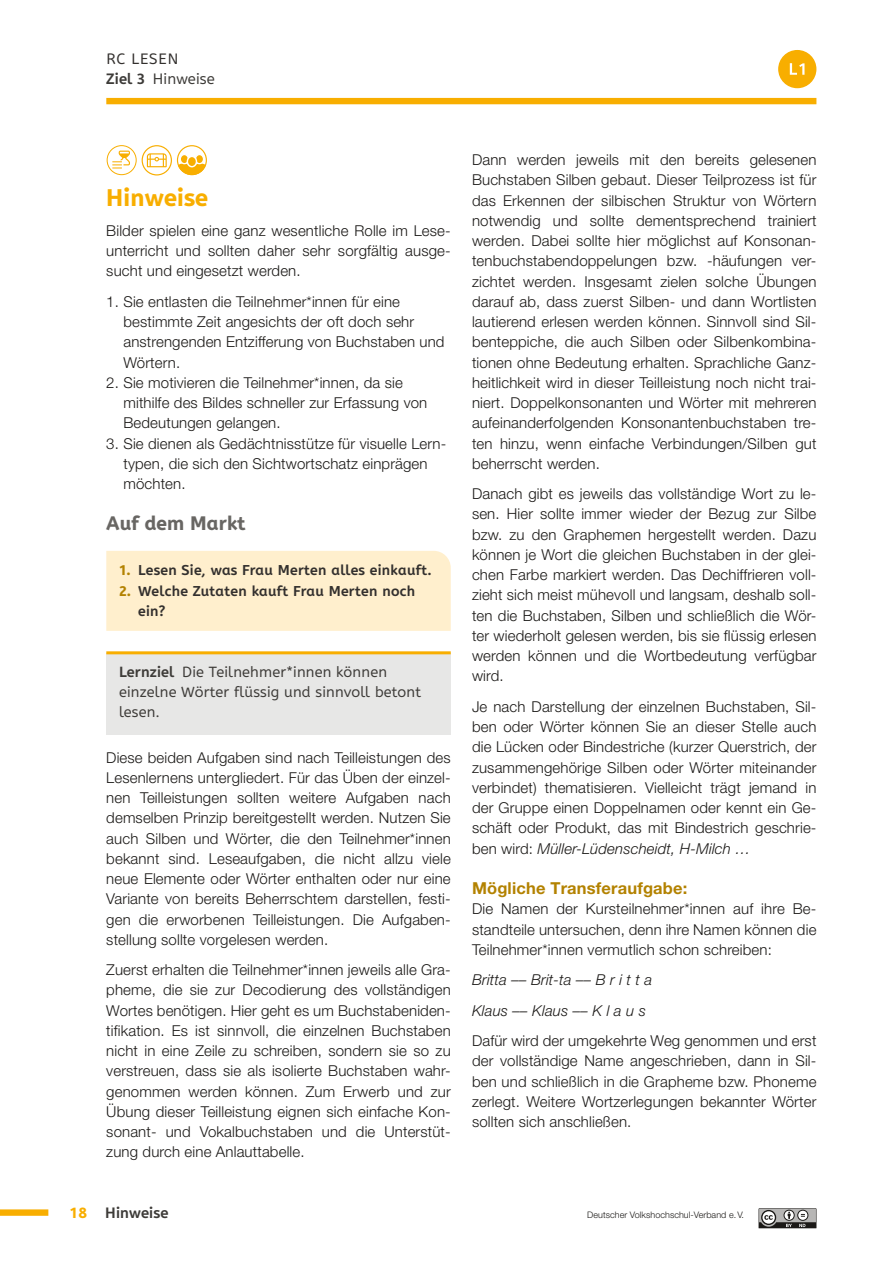
<style>
.page{position:relative;width:893px;height:1263px;background:#fff}
.page>*{position:absolute;margin:0;border:0;box-sizing:border-box;transform-origin:0 0}
.t1{font:800 24px "A Be Zeh EDU";letter-spacing:.01em;color:#f8ae00}
.t2{font:800 19.5px "A Be Zeh EDU";letter-spacing:.005em;color:#686663}
.t3{font:700 16.5px "Helvetica Neue LT Pro";letter-spacing:.01em;color:#b38201}
.t4{font:300 15px/20.2px "Helvetica Neue LT Pro";letter-spacing:.01em;color:#1b1917;text-align:justify}
.t5{font:italic 300 15px/30.5px "Helvetica Neue LT Pro";letter-spacing:.01em;color:#1b1917}
.t6{font:15px/20.2px "A Be Zeh EDU";letter-spacing:.01em;color:#3d3b38}
.t7{font:700 15px "A Be Zeh EDU";letter-spacing:.01em;color:#3d3b38}
.t8{font:14.7px/20.2px "A Be Zeh EDU";letter-spacing:.01em;color:#3d3b38}
.t9{font:700 14.25px/20.2px "A Be Zeh EDU";letter-spacing:.02em;color:#33302e}
.t10{font:300 9px "Helvetica Neue LT Pro";letter-spacing:.005em;color:#1b1917}
.s1{color:#33302e}
.s2{font-weight:700}
.s3{font-weight:800;color:#b38201}
.s4{font-style:italic}
.s5{font-weight:800;color:#f8ae00}
</style>
<div class="page">
<div style="left:0;top:1209px;width:48px;height:7px;background:#f8ae00"></div>
<div style="left:106px;top:98px;width:710px;height:6px;background:#f8ae00"></div>
<svg style="left:759px;top:1208px;width:57px;height:20px"></svg>
<div style="left:779px;top:51px;width:37px;height:36px;background:#f8ae00;border-radius:50%"></div>
<div style="left:778px;top:50px;width:38px;height:38px;border:2px solid #f8ae00;border-radius:50%"></div>
<svg style="left:790px;top:63px;width:14px;height:12px"></svg>
<div style="left:106px;top:551px;width:345px;height:80px;background:#ffefcd"></div>
<div style="left:106px;top:654px;width:345px;height:80px;background:#e7e7e6"></div>
<hr style="left:106px;top:651px;width:345px;height:3px;background:#f8ae00">
<div style="left:107px;top:145px;width:30px;height:30px;border:1px solid #f8ae00;border-radius:50%"></div>
<svg style="left:112px;top:151px;width:18px;height:17px"></svg>
<svg style="left:178px;top:163px;width:28px;height:12px"></svg>
<div style="left:180px;top:155px;width:8px;height:9px;background:#f8ae00;border-radius:50%"></div>
<div style="left:180px;top:154px;width:9px;height:10px;border:1px solid #fff;border-radius:50%"></div>
<div style="left:195px;top:155px;width:9px;height:9px;background:#f8ae00;border-radius:50%"></div>
<div style="left:195px;top:154px;width:9px;height:10px;border:1px solid #fff;border-radius:50%"></div>
<div style="left:187px;top:156px;width:9px;height:11px;background:#f8ae00;border-radius:50%"></div>
<div style="left:187px;top:156px;width:10px;height:11px;border:1px solid #fff;border-radius:50%"></div>
<div style="left:177px;top:145px;width:30px;height:30px;border:1px solid #f8ae00;border-radius:50%"></div>
<div style="left:142px;top:145px;width:30px;height:30px;border:1px solid #f8ae00;border-radius:50%"></div>
<svg style="left:147px;top:153px;width:20px;height:14px"></svg>
<p class="t6" style="left:106px;top:49px;width:110px"><span class="s1">RC LESEN<br></span><span class="s2">Ziel 3</span> Hinweise</p>
<h1 class="t1" style="left:106px;top:181px;width:103px">Hinweise</h1>
<p class="t4" style="left:106px;top:220px;width:346px">Bilder spielen eine ganz wesentliche Rolle im Lese&shy;unterricht und sollten daher sehr sorgfältig ausge&shy;sucht und eingesetzt werden.</p>
<p class="t4" style="left:123px;top:291px;width:323px;text-align:left;text-indent:-17px">1. Sie entlasten die Teilnehmer*innen für eine bestimmte Zeit angesichts der oft doch sehr anstrengenden Entzifferung von Buchstaben und Wörtern.</p>
<p class="t4" style="left:123px;top:372px;width:305px;text-align:left;text-indent:-17px">2. Sie motivieren die Teilnehmer*innen, da sie mithilfe des Bildes schneller zur Erfassung von<br>Bedeutungen gelangen.</p>
<p class="t4" style="left:123px;top:433px;width:324px;text-align:left;text-indent:-17px">3. Sie dienen als Gedächtnisstütze für visuelle Lern&shy;typen, die sich den Sichtwortschatz einprägen möchten.</p>
<h2 class="t2" style="left:106px;top:510px;width:141px">Auf dem Markt</h2>
<p class="t9" style="left:120px;top:560px;width:313px"><span class="s3">1.</span> Lesen Sie, was Frau Merten alles einkauft.</p>
<p class="t9" style="left:138px;top:581px;width:278px;text-indent:-19px"><span class="s3">2.</span> Welche Zutaten kauft Frau Merten noch ein?</p>
<p class="t8" style="left:119px;top:662px;width:304px"><span class="s2">Lernziel</span> Die Teilnehmer*innen können einzelne Wörter flüssig und sinnvoll betont lesen.</p>
<p class="t4" style="left:106px;top:747px;width:346px">Diese beiden Aufgaben sind nach Teilleistungen des Lesenlernens untergliedert. Für das Üben der einzel&shy;nen Teilleistungen sollten weitere Aufgaben nach demselben Prinzip bereitgestellt werden. Nutzen Sie auch Silben und Wörter, die den Teilnehmer*innen bekannt sind. Leseaufgaben, die nicht allzu viele neue Elemente oder Wörter enthalten oder nur eine Variante von bereits Beherrschtem darstellen, festi&shy;gen die erworbenen Teilleistungen. Die Aufgaben&shy;stellung sollte vorgelesen werden.</p>
<p class="t4" style="left:106px;top:959px;width:346px">Zuerst erhalten die Teilnehmer*innen jeweils alle Gra&shy;pheme, die sie zur Decodierung des vollständigen Wortes benötigen. Hier geht es um Buchstabeniden&shy;tifikation. Es ist sinnvoll, die einzelnen Buchstaben nicht in eine Zeile zu schreiben, sondern sie so zu verstreuen, dass sie als isolierte Buchstaben wahr&shy;genommen werden können. Zum Erwerb und zur Übung dieser Teilleistung eignen sich einfache Kon&shy;sonant- und Vokalbuchstaben und die Unterstüt&shy;zung durch eine Anlauttabelle.</p>
<p class="t4" style="left:472px;top:149px;width:346px">Dann werden jeweils mit den bereits gelesenen Buchstaben Silben gebaut. Dieser Teilprozess ist für das Erkennen der silbischen Struktur von Wörtern notwendig und sollte dementsprechend trainiert werden. Dabei sollte hier möglichst auf Konsonan&shy;tenbuchstabendoppelungen bzw. -häufungen ver&shy;zichtet werden. Insgesamt zielen solche Übungen darauf ab, dass zuerst Silben- und dann Wortlisten lautierend erlesen werden können. Sinnvoll sind Sil&shy;benteppiche, die auch Silben oder Silbenkombina&shy;tionen ohne Bedeutung erhalten. Sprachliche Ganz&shy;heitlichkeit wird in dieser Teilleistung noch nicht trai&shy;niert. Doppelkonsonanten und Wörter mit mehreren aufeinanderfolgenden Konsonantenbuchstaben tre&shy;ten hinzu, wenn einfache Verbindungen/Silben gut beherrscht werden.</p>
<p class="t4" style="left:472px;top:483px;width:346px">Danach gibt es jeweils das vollständige Wort zu le&shy;sen. Hier sollte immer wieder der Bezug zur Silbe bzw. zu den Graphemen hergestellt werden. Dazu können je Wort die gleichen Buchstaben in der glei&shy;chen Farbe markiert werden. Das Dechiffrieren voll&shy;zieht sich meist mühevoll und langsam, deshalb soll&shy;ten die Buchstaben, Silben und schließlich die Wör&shy;ter wiederholt gelesen werden, bis sie flüssig erlesen werden können und die Wortbedeutung verfügbar wird.</p>
<p class="t4" style="left:472px;top:696px;width:346px">Je nach Darstellung der einzelnen Buchstaben, Sil&shy;ben oder Wörter können Sie an dieser Stelle auch die Lücken oder Bindestriche (kurzer Querstrich, der zusammengehörige Silben oder Wörter miteinander verbindet) thematisieren. Vielleicht trägt jemand in der Gruppe einen Doppelnamen oder kennt ein Ge&shy;schäft oder Produkt, das mit Bindestrich geschrie&shy;ben wird: <span class="s4">Müller-Lüdenscheidt, H-Milch …</span></p>
<p class="t3" style="left:472px;top:878px;width:217px">Mögliche Transferaufgabe:</p>
<p class="t4" style="left:472px;top:899px;width:346px">Die Namen der Kursteilnehmer*innen auf ihre Be&shy;standteile untersuchen, denn ihre Namen können die Teilnehmer*innen vermutlich schon schreiben:</p>
<p class="t5" style="left:472px;top:964px;width:182px">Britta –– Brit-ta –– B r i t t a<br>Klaus –– Klaus –– K l a u s</p>
<p class="t4" style="left:472px;top:1030px;width:346px">Dafür wird der umgekehrte Weg genommen und erst der vollständige Name angeschrieben, dann in Sil&shy;ben und schließlich in die Grapheme bzw. Phoneme zerlegt. Weitere Wortzerlegungen bekannter Wörter sollten sich anschließen.</p>
<p class="t7" style="left:70px;top:1203px;width:100px"><span class="s5">18</span> Hinweise</p>
<p class="t10" style="left:587px;top:1209px;width:158px">Deutscher Volkshochschul-Verband e.V.</p>
</div>
